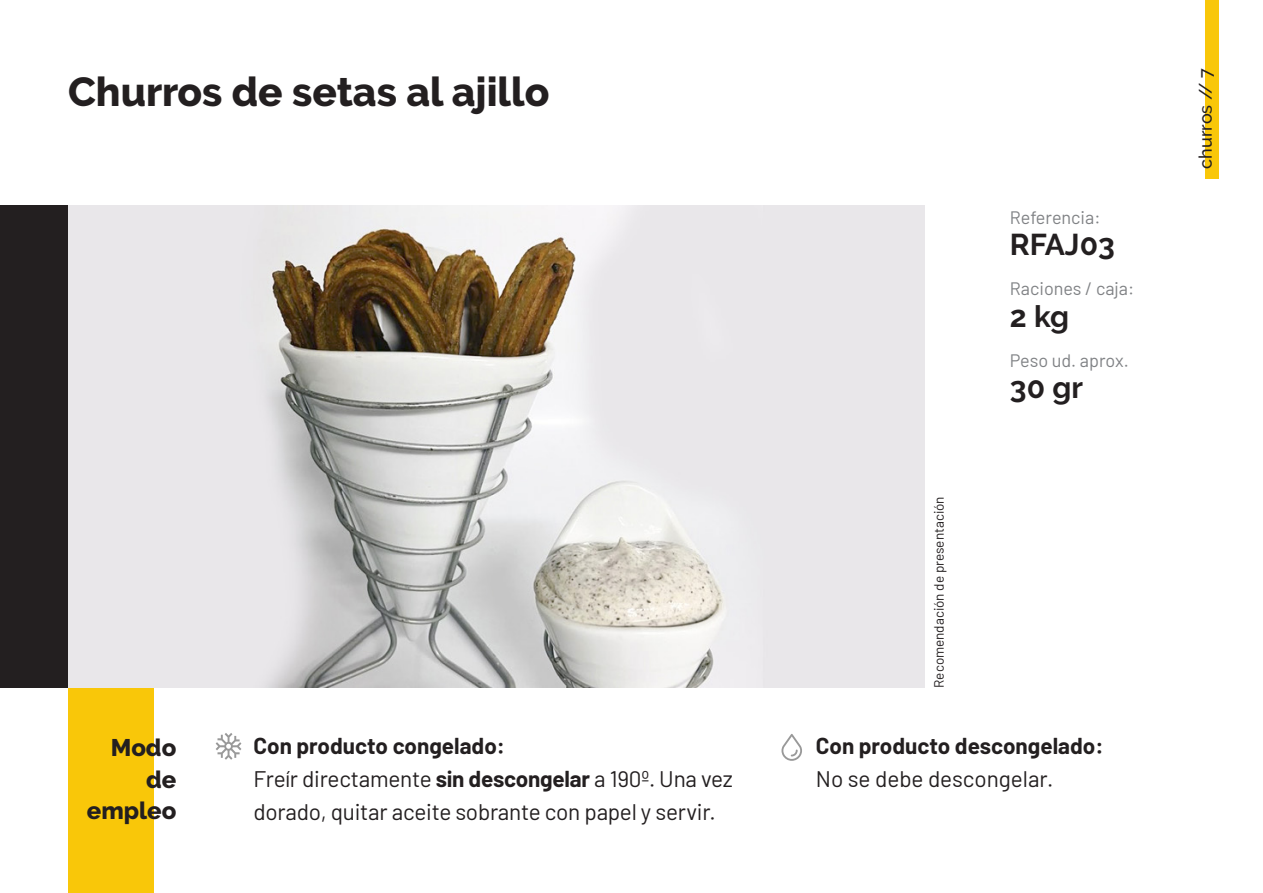
<style>
.page{position:relative;width:1263px;height:893px;background:#fff}
.page>*{position:absolute;margin:0;border:0;box-sizing:border-box;transform-origin:0 0}
.t1{font:800 40.5px "Raleway";color:#231f20}
.t2{font:700 30px "Raleway";color:#231f20}
.t3{font:800 24px "Raleway";color:#231f20}
.t4{font:22.5px/33px "Barlow";letter-spacing:-.01em;color:#231f20}
.t5{font:700 22.5px "Barlow";color:#231f20}
.t6{font:18px "Barlow";color:#808285}
.t7{font:500 18px "Raleway";color:#231f20}
.t8{font:13.5px "Barlow";color:#231f20}
.s1{font-weight:700}
</style>
<div class="page">
<div style="left:1205px;top:0;width:14px;height:179px;background:#f9c709"></div>
<div style="left:68px;top:687px;width:85px;height:206px;background:#f9c709"></div>
<div style="left:0;top:205px;width:68px;height:482px;background:#231f20"></div>
<svg style="left:781px;top:734px;width:21px;height:27px"></svg>
<svg style="left:216px;top:733px;width:25px;height:27px"></svg>
<img style="left:68px;top:206px;width:857px;height:482px">
<p class="t1" style="left:68px;top:69px;width:483px">Churros de setas al ajillo</p>
<p class="t3" style="left:111px;top:734px;width:67px">Modo</p>
<p class="t3" style="left:146px;top:766px;width:32px">de</p>
<p class="t3" style="left:87px;top:797px;width:91px">empleo</p>
<p class="t5" style="left:253px;top:729px;width:253px">Con producto congelado:</p>
<p class="t4" style="left:253px;top:761px;width:481px">Freír directamente <span class="s1">sin descongelar</span> a 190º. Una vez dorado, quitar aceite sobrante con papel y servir.</p>
<p class="t8" style="left:929px;top:688px;width:193px;rotate:-90deg">Recomendación de presentación</p>
<p class="t6" style="left:1010px;top:204px;width:92px">Referencia:</p>
<p class="t2" style="left:1010px;top:227px;width:106px">RFAJ03</p>
<p class="t6" style="left:1010px;top:276px;width:126px">Raciones / caja:</p>
<p class="t2" style="left:1010px;top:299px;width:61px">2 kg</p>
<p class="t6" style="left:1010px;top:347px;width:120px">Peso ud. aprox.</p>
<p class="t2" style="left:1010px;top:370px;width:74px">30 gr</p>
<p class="t5" style="left:816px;top:729px;width:289px">Con producto descongelado:</p>
<p class="t4" style="left:816px;top:761px;width:239px">No se debe descongelar.</p>
<p class="t7" style="left:1195px;top:169px;width:102px;rotate:-90deg">churros // 7</p>
</div>
